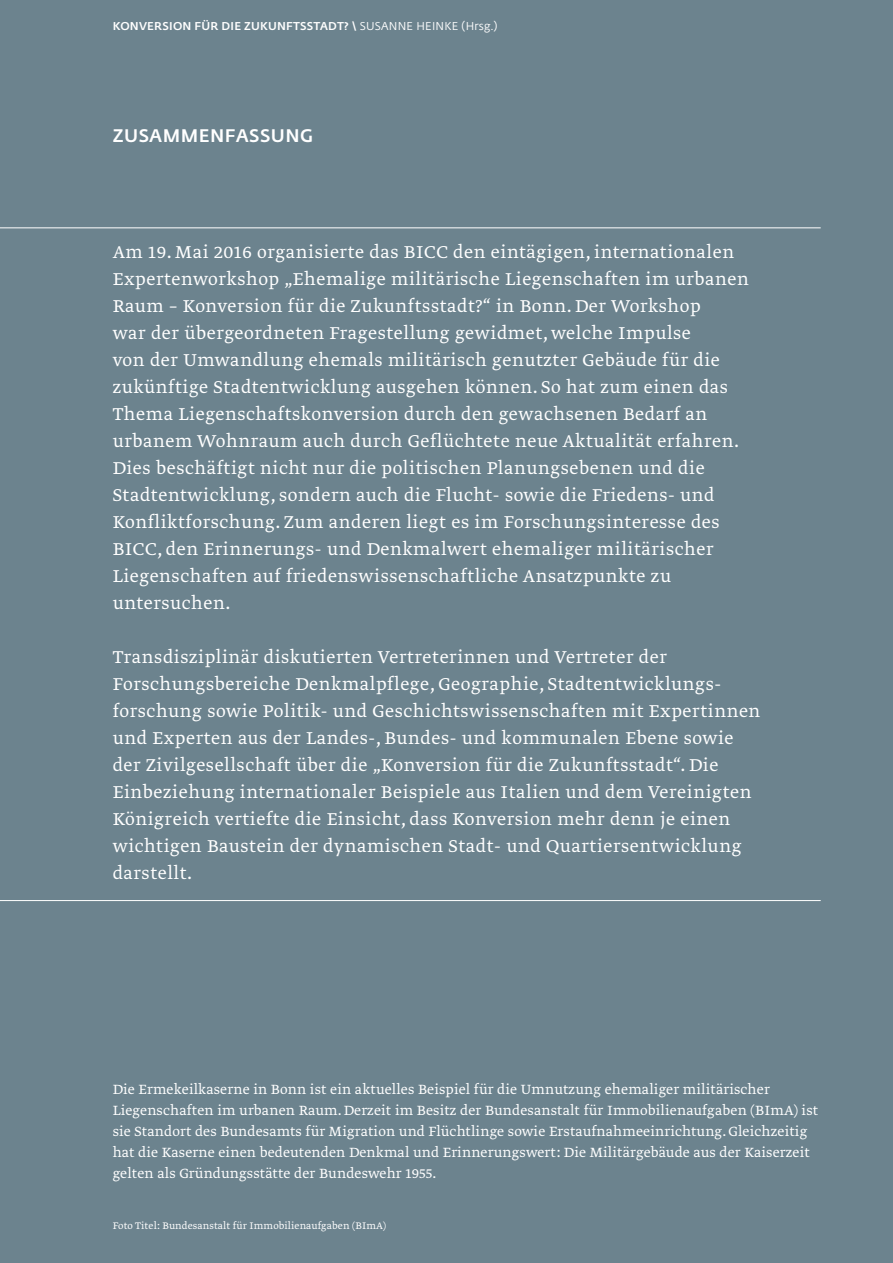
<style>
.page{position:relative;width:893px;height:1263px;background:#6c838e}
.page>*{position:absolute;margin:0;border:0;box-sizing:border-box;transform-origin:0 0}
._03_sum_text{font:300 20.25px/27px "Greta Text Pro";letter-spacing:.03em;color:#fff}
._01_head_summary{font:500 18px "Fedra Sans Alt Pro";letter-spacing:.03em;color:#fff}
._03_copytext{font:300 15.75px/21px "Greta Text Pro";letter-spacing:.01em;color:#fff}
.t1{font:11.25px "Fedra Sans Alt Pro Medium 2";letter-spacing:.02em;color:#fff}
._03_copytext-2{font:300 11.25px "Greta Text Pro";letter-spacing:.01em;color:#fff}
.s1{font-family:"Fedra Sans Alt Pro Book 2"}
</style>
<div class="page">
<hr style="left:0;top:228px;width:821px;height:1px;background:#fff">
<hr style="left:0;top:900px;width:821px;height:1px;background:#fff">
<p class="t1" style="left:113px;top:17px;width:386px">KONVERSION FÜR DIE ZUKUNFTSSTADT? \ <span class="s1">SUSANNE HEINKE (Hrsg.)</span></p>
<h1 class="_01_head_summary" style="left:113px;top:122px;width:202px">ZUSAMMENFASSUNG</h1>
<p class="_03_sum_text" style="left:113px;top:239px;width:638px">Am 19. Mai 2016 organisierte das BICC den eintägigen, internationalen Expertenworkshop „Ehemalige militärische Liegenschaften im urbanen Raum – Konversion für die Zukunftsstadt?“ in Bonn. Der Workshop<br>war der übergeordneten Fragestellung gewidmet, welche Impulse<br>von der Umwandlung ehemals militärisch genutzter Gebäude für die zukünftige Stadtentwicklung ausgehen können. So hat zum einen das Thema Liegenschaftskonversion durch den gewachsenen Bedarf an urbanem Wohnraum auch durch Geflüchtete neue Aktualität erfahren.<br>Dies beschäftigt nicht nur die politischen Planungsebenen und die Stadtentwicklung, sondern auch die Flucht- sowie die Friedens- und Konfliktforschung. Zum anderen liegt es im Forschungsinteresse des BICC, den Erinnerungs- und Denkmalwert ehemaliger militärischer Liegenschaften auf friedenswissenschaftliche Ansatzpunkte zu untersuchen.</p>
<p class="_03_sum_text" style="left:113px;top:644px;width:649px">Transdisziplinär diskutierten Vertreterinnen und Vertreter der Forschungsbereiche Denkmalpflege, Geographie, Stadtentwicklungs&shy;forschung sowie Politik- und Geschichtswissenschaften mit Expertinnen und Experten aus der Landes-, Bundes- und kommunalen Ebene sowie der Zivilgesellschaft über die „Konversion für die Zukunftsstadt“. Die Einbeziehung internationaler Beispiele aus Italien und dem Vereinigten Königreich vertiefte die Einsicht, dass Konversion mehr denn je einen wichtigen Baustein der dynamischen Stadt- und Quartiersentwicklung darstellt.</p>
<p class="_03_copytext" style="left:113px;top:1079px;width:707px">Die Ermekeilkaserne in Bonn ist ein aktuelles Beispiel für die Umnutzung ehemaliger militärischer Liegenschaften im urbanen Raum. Derzeit im Besitz der Bundesanstalt für Immobilienaufgaben (BImA) ist sie Standort des Bundesamts für Migration und Flüchtlinge sowie Erstaufnahmeeinrichtung. Gleichzeitig hat die Kaserne einen bedeutenden Denkmal und Erinnerungswert: Die Militärgebäude aus der Kaiserzeit gelten als Gründungsstätte der Bundeswehr 1955.</p>
<p class="_03_copytext-2" style="left:113px;top:1219px;width:275px">Foto Titel: Bundesanstalt für Immobilienaufgaben (BImA)</p>
</div>
